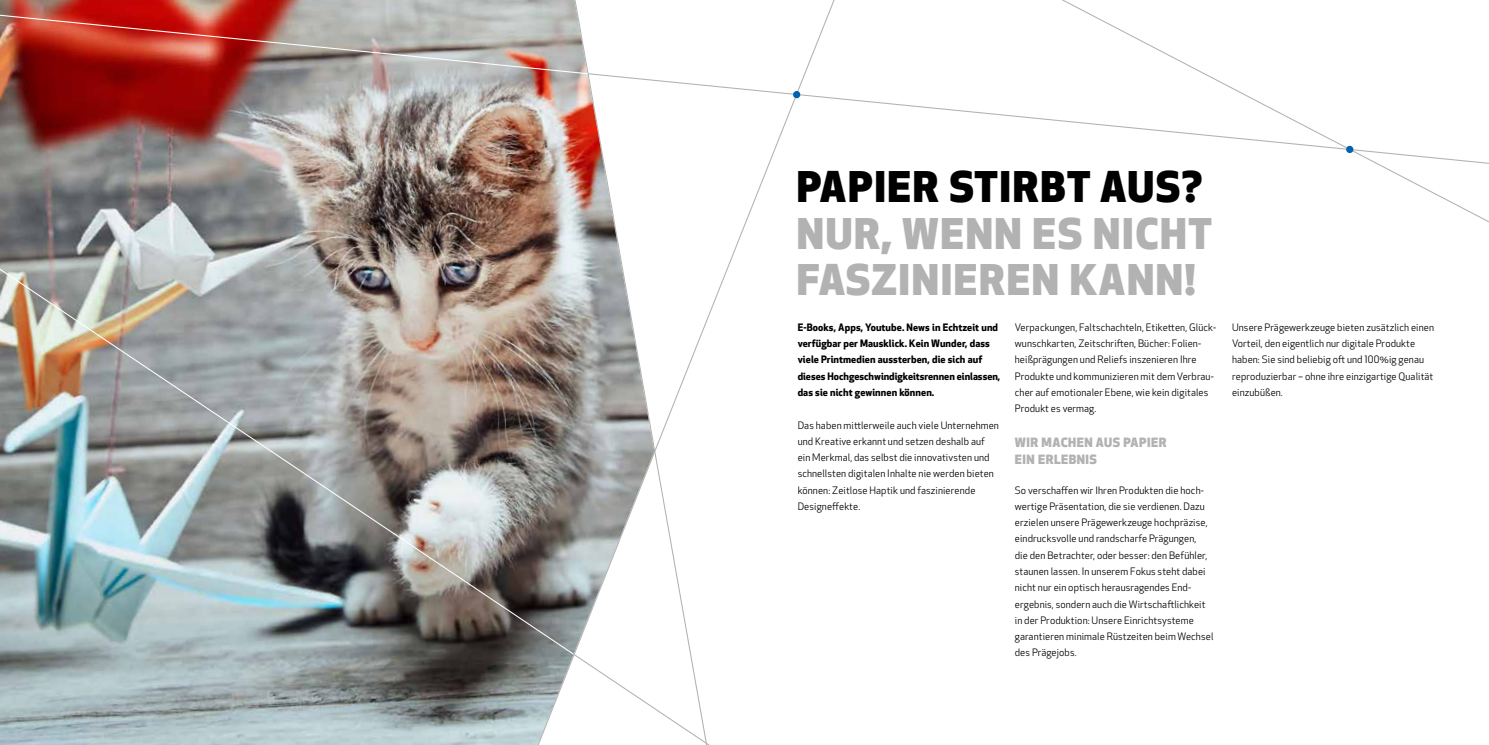
<style>
.page{position:relative;width:1489px;height:745px;background:#fff}
.page>*{position:absolute;margin:0;border:0;box-sizing:border-box;transform-origin:0 0}
.t1{font:800 41.25px/46.2px "Apex New";letter-spacing:.04em;color:#b3b2b2}
.t2{font:800 41.25px "Apex New";letter-spacing:.04em;color:#000}
.t3{font:800 12.5px/16.2px "Apex New";letter-spacing:.04em;color:#b3b2b2}
.t4{font:10px/16.2px "Apex New";letter-spacing:.01em;color:#000}
.t5{font:700 10px/16.2px "Apex New";letter-spacing:.01em;color:#000}
</style>
<div class="page">
<svg style="left:834px;top:15px;width:654px;height:149px"></svg>
<img style="left:0;top:0;width:537px;height:744px">
<img style="left:0;top:15px;width:537px;height:59px">
<img style="left:0;top:268px;width:537px;height:386px">
<svg style="left:537px;top:0;width:297px;height:744px"></svg>
<div style="left:793px;top:91px;width:7px;height:7px;background:#0063af;border-radius:50%"></div>
<svg style="left:1345px;top:146px;width:8px;height:7px"></svg>
<h1 class="t2" style="left:796px;top:158px;width:407px">PAPIER STIRBT AUS?</h1>
<h1 class="t1" style="left:796px;top:209px;width:417px">NUR, WENN ES NICHT<br>FASZINIEREN KANN!</h1>
<p class="t5" style="left:797px;top:318px;width:204px">E-Books, Apps, Youtube. News in Echtzeit und verfügbar per Mausklick. Kein Wunder, dass viele Printmedien aussterben, die sich auf dieses Hochgeschwindigkeitsrennen einlassen, das sie nicht gewinnen können.</p>
<p class="t4" style="left:797px;top:416px;width:203px">Das haben mittlerweile auch viele Unternehmen und Kreative erkannt und setzen deshalb auf ein Merkmal, das selbst die innovativsten und schnellsten digitalen Inhalte nie werden bieten können: Zeitlose Haptik und faszinierende Designeffekte.</p>
<p class="t4" style="left:1014px;top:319px;width:203px">Verpackungen, Faltschachteln, Etiketten, Glück&shy;wunschkarten, Zeitschriften, Bücher: Folien&shy;heißprägungen und Reliefs inszenieren Ihre Produkte und kommunizieren mit dem Verbrau&shy;cher auf emotionaler Ebene, wie kein digitales Produkt es vermag.</p>
<p class="t3" style="left:1014px;top:434px;width:153px">WIR MACHEN AUS PAPIER<br>EIN ERLEBNIS</p>
<p class="t4" style="left:1014px;top:481px;width:200px">So verschaffen wir Ihren Produkten die hoch&shy;wertige Präsentation, die sie verdienen. Dazu erzielen unsere Prägewerkzeuge hochpräzise, eindrucksvolle und randscharfe Prägungen,<br>die den Betrachter, oder besser: den Befühler, staunen lassen. In unserem Fokus steht dabei nicht nur ein optisch herausragendes End&shy;ergebnis, sondern auch die Wirtschaftlichkeit in der Produktion: Unsere Einrichtsysteme garantieren minimale Rüstzeiten beim Wechsel des Prägejobs.</p>
<p class="t4" style="left:1231px;top:319px;width:203px">Unsere Prägewerkzeuge bieten zusätzlich einen Vorteil, den eigentlich nur digitale Produkte haben: Sie sind beliebig oft und 100%ig genau reproduzierbar – ohne ihre einzigartige Qualität einzubüßen.</p>
</div>
